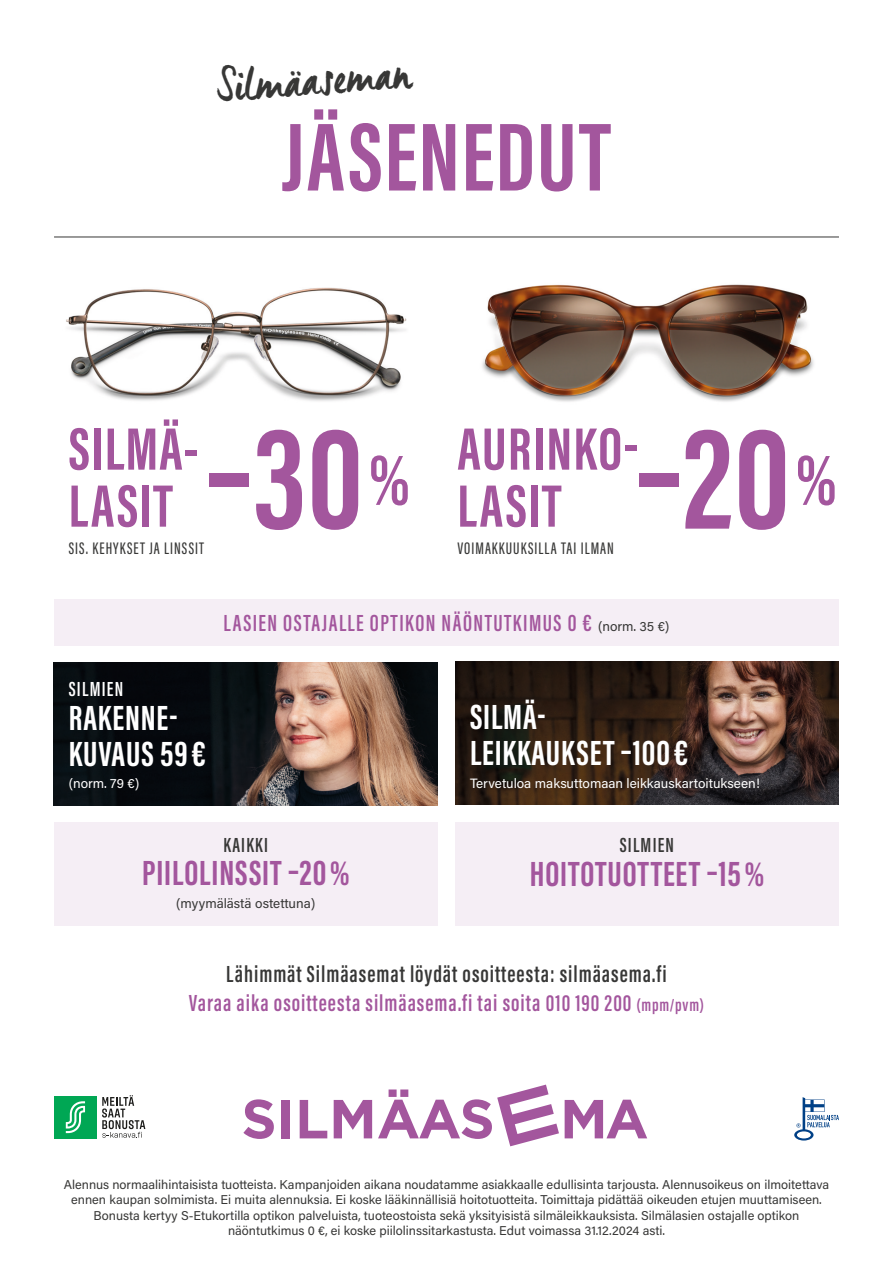
<style>
.page{position:relative;width:893px;height:1263px;background:#fff}
.page>*{position:absolute;margin:0;border:0;box-sizing:border-box;transform-origin:0 0}
.t1{font:700 150.3px "Acumin Pro Extra Cond";color:#a3569d}
.t2{font:700 99.45px "Acumin Pro Extra Cond";letter-spacing:.02em;color:#a3569d}
.t3{font:700 61.5px/57px "Acumin Pro Extra Cond";letter-spacing:.025em;color:#a3569d}
.t4{font:46.35px "Manus";color:#373736}
.t5{font:700 36px/36px "Acumin Pro Extra Cond";letter-spacing:.025em;color:#fff}
.t6{font:700 36px "Acumin Pro Extra Cond";letter-spacing:.025em;color:#a3569d}
.t7{font:600 24px/28.8px "Acumin Pro Extra Cond";letter-spacing:.04em;color:#373736;text-align:center}
.t8{font:600 24px "Acumin Pro Extra Cond";letter-spacing:.06em;color:#a3569d}
.t9{font:600 21px "Acumin Pro Extra Cond";letter-spacing:.06em;color:#373736}
.t10{font:600 21px "Acumin Pro Extra Cond";letter-spacing:.06em;color:#fff}
.t11{font:500 17.25px "Acumin Pro Extra Cond";letter-spacing:.06em;color:#373736}
.t12{font:13.5px "Acumin Pro";color:#fff}
.t13{font:13.5px "Acumin Pro";letter-spacing:-.005em;color:#373736}
.t14{font:12.75px/15.3px "Acumin Pro";color:#373736;text-align:center}
.s1{font-family:"Acumin Pro";font-weight:400;font-size:13.5px;color:#373736}
.s2{color:#a3569d}
.s3{font-size:18px;color:#a3569d}
</style>
<div class="page">
<div style="left:54px;top:1096px;width:43px;height:42px;background:#00a754"></div>
<svg style="left:66px;top:1101px;width:19px;height:32px"></svg>
<svg style="left:102px;top:1095px;width:43px;height:43px"></svg>
<svg style="left:794px;top:1097px;width:45px;height:43px"></svg>
<div style="left:282px;top:1100px;width:8px;height:38px;background:#a3569d"></div>
<svg style="left:300px;top:1100px;width:27px;height:38px"></svg>
<svg style="left:334px;top:1100px;width:38px;height:38px"></svg>
<svg style="left:565px;top:1100px;width:82px;height:38px"></svg>
<svg style="left:243px;top:1099px;width:31px;height:40px"></svg>
<svg style="left:378px;top:1084px;width:181px;height:62px"></svg>
<div style="left:54px;top:600px;width:785px;height:46px;background:#f5eef5"></div>
<div style="left:455px;top:822px;width:384px;height:104px;background:#f5eef5"></div>
<img style="left:54px;top:663px;width:383px;height:142px">
<div style="left:54px;top:822px;width:383px;height:104px;background:#f5eef5"></div>
<hr style="left:54px;top:237px;width:785px;height:1px;background:#373736">
<img style="left:455px;top:662px;width:384px;height:142px">
<img style="left:66px;top:287px;width:341px;height:114px">
<img style="left:482px;top:284px;width:332px;height:118px">
<h3 class="t4" style="left:215px;top:58px;width:197px;rotate:-4deg">Silmäaseman</h3>
<h2 class="t2" style="left:282px;top:96px;width:330px">JÄSENEDUT</h2>
<h3 class="t3" style="left:69px;top:420px;width:131px">SILMÄ-<br>LASIT</h3>
<h3 class="t11" style="left:69px;top:538px;width:137px">SIS. KEHYKSET JA LINSSIT</h3>
<h1 class="t1" style="left:206px;top:386px;width:205px">–30 <sup>%</sup></h1>
<h3 class="t3" style="left:457px;top:420px;width:182px">AURINKO-<br>LASIT</h3>
<h3 class="t11" style="left:457px;top:538px;width:158px">VOIMAKKUUKSILLA TAI ILMAN</h3>
<h1 class="t1" style="left:636px;top:386px;width:202px">–20 <sup>%</sup></h1>
<h3 class="t10" style="left:69px;top:676px;width:56px">SILMIEN</h3>
<h3 class="t5" style="left:69px;top:700px;width:139px">RAKENNE-<br>KUVAUS 59 €</h3>
<p class="t12" style="left:69px;top:774px;width:72px">(norm. 79 €)</p>
<h3 class="t8" style="left:223px;top:608px;width:448px">LASIEN OSTAJALLE OPTIKON NÄÖNTUTKIMUS 0 € <span class="s1">(norm. 35 €)</span></h3>
<h3 class="t9" style="left:224px;top:832px;width:46px">KAIKKI</h3>
<h3 class="t5" style="left:470px;top:699px;width:220px">SILMÄ-<br>LEIKKAUKSET –100 €</h3>
<p class="t12" style="left:470px;top:774px;width:291px">Tervetuloa maksuttomaan leikkauskartoitukseen!</p>
<h3 class="t9" style="left:620px;top:832px;width:56px">SILMIEN</h3>
<h3 class="t6" style="left:142px;top:851px;width:209px">PIILOLINSSIT –20 %</h3>
<p class="t13" style="left:176px;top:893px;width:141px">(myymälästä ostettuna)</p>
<h3 class="t6" style="left:530px;top:851px;width:236px">HOITOTUOTTEET –15 %</h3>
<h3 class="t7" style="left:189px;top:959px;width:517px">Lähimmät Silmäasemat löydät osoitteesta: silmäasema.fi<br><span class="s2">Varaa aika osoitteesta silmäasema.fi tai soita 010 190 200</span> <span class="s3">(mpm/pvm)</span></h3>
<p class="t14" style="left:64px;top:1176px;width:767px">Alennus normaalihintaisista tuotteista. Kampanjoiden aikana noudatamme asiakkaalle edullisinta tarjousta. Alennusoikeus on ilmoitettava ennen kaupan solmimista. Ei muita alennuksia. Ei koske lääkinnällisiä hoitotuotteita. Toimittaja pidättää oikeuden etujen muuttamiseen.<br>Bonusta kertyy S-Etukortilla optikon palveluista, tuoteostoista sekä yksityisistä silmäleikkauksista. Silmälasien ostajalle optikon näöntutkimus 0 €, ei koske piilolinssitarkastusta. Edut voimassa 31.12.2024 asti.</p>
</div>
